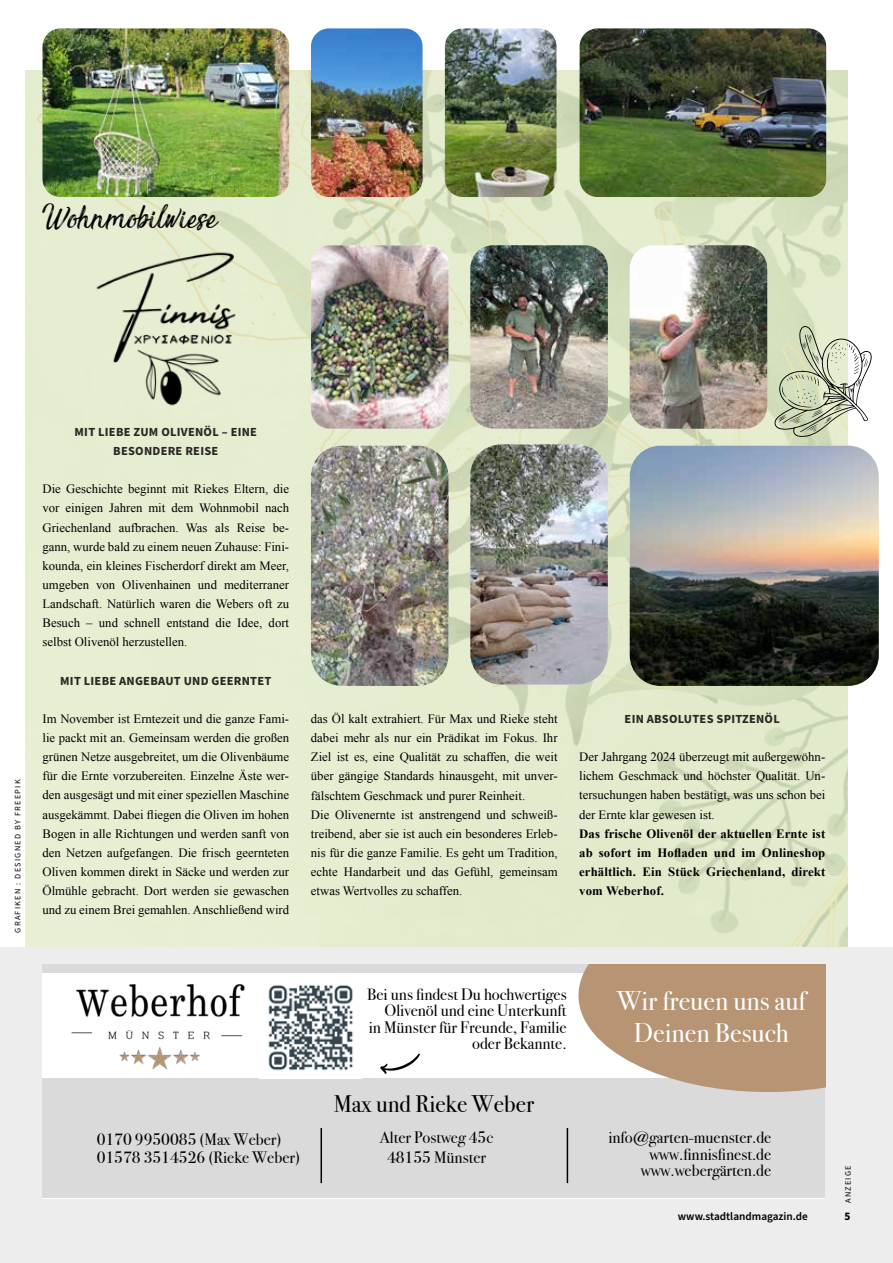
<style>
.page{position:relative;width:893px;height:1263px;background:#fff}
.page>*{position:absolute;margin:0;border:0;box-sizing:border-box;transform-origin:0 0}
.t1{font:45px "Sensations and Qualities";color:#000}
.t2{font:27px/32.4px "Bodoni Svty Two ITCTT";color:#fff;text-align:center}
.t3{font:24px "Bodoni Svty Two ITCTT";color:#000}
.t4{font:16.5px/16.5px "Bodoni Svty Two ITCTT";color:#000;text-align:right}
.t5{font:12.75px/19.2px "Times New Roman";color:#000;text-align:justify}
.t6{font:700 12.75px/19.2px "Times New Roman";letter-spacing:.01em;color:#000;text-align:justify}
.t7{font:700 12.3px/19.2px "Source Sans Pro";letter-spacing:.02em;color:#292823;text-align:center}
.t8{font:600 11.25px "Source Sans Pro";color:#000}
.t9{font:700 11.25px "Source Sans Pro";color:#000}
.t10{font:8.25px "Source Sans Pro";letter-spacing:.15em;color:#000}
</style>
<div class="page">
<img style="left:26px;top:71px;width:822px;height:876px">
<div style="left:0;top:947px;width:893px;height:316px;background:#ededed"></div>
<div style="left:43px;top:964px;width:782px;height:234px;background:#dadada"></div>
<div style="left:43px;top:973px;width:782px;height:105px;background:#fff"></div>
<img style="left:71px;top:984px;width:174px;height:86px">
<hr style="left:320px;top:1128px;width:2px;height:55px;background:#000">
<hr style="left:567px;top:1128px;width:1px;height:55px;background:#000">
<img style="left:268px;top:984px;width:85px;height:87px">
<svg style="left:380px;top:1053px;width:40px;height:21px"></svg>
<svg style="left:578px;top:964px;width:247px;height:128px;background:#bea084"></svg>
<img style="left:311px;top:28px;width:112px;height:169px">
<img style="left:445px;top:28px;width:111px;height:169px">
<img style="left:43px;top:28px;width:246px;height:169px">
<img style="left:580px;top:28px;width:246px;height:169px">
<img style="left:311px;top:245px;width:137px;height:184px">
<img style="left:311px;top:446px;width:137px;height:240px">
<img style="left:470px;top:444px;width:138px;height:241px">
<img style="left:630px;top:446px;width:249px;height:240px">
<img style="left:76px;top:229px;width:199px;height:200px;border-radius:100px">
<img style="left:470px;top:245px;width:138px;height:184px">
<img style="left:630px;top:245px;width:137px;height:184px">
<svg style="left:774px;top:325px;width:98px;height:112px"></svg>
<h1 class="t1" style="left:43px;top:196px;width:178px">Wohnmobilwiese</h1>
<p class="t10" style="left:12px;top:933px;width:155px;rotate:-90deg">GRAFIKEN : DESIGNED BY FREEPIK</p>
<p class="t7" style="left:75px;top:422px;width:184px">MIT LIEBE ZUM OLIVENÖL – EINE<br>BESONDERE REISE</p>
<p class="t5" style="left:43px;top:479px;width:248px">Die Geschichte beginnt mit Riekes Eltern, die vor einigen Jahren mit dem Wohnmobil nach Griechenland aufbrachen. Was als Reise be&shy;gann, wurde bald zu einem neuen Zuhause: Fini&shy;kounda, ein kleines Fischerdorf direkt am Meer, umgeben von Olivenhainen und mediterraner Landschaft. Natürlich waren die Webers oft zu Besuch – und schnell entstand die Idee, dort selbst Olivenöl herzustellen.</p>
<p class="t7" style="left:60px;top:671px;width:213px">MIT LIEBE ANGEBAUT UND GEERNTET</p>
<p class="t5" style="left:43px;top:709px;width:248px">Im November ist Erntezeit und die ganze Fami&shy;lie packt mit an. Gemeinsam werden die großen grünen Netze ausgebreitet, um die Olivenbäume für die Ernte vorzubereiten. Einzelne Äste wer&shy;den ausgesägt und mit einer speziellen Maschine ausgekämmt. Dabei fliegen die Oliven im hohen Bogen in alle Richtungen und werden sanft von den Netzen aufgefangen. Die frisch geernteten Oliven kommen direkt in Säcke und werden zur Ölmühle gebracht. Dort werden sie gewaschen und zu einem Brei gemahlen. Anschließend wird</p>
<p class="t5" style="left:311px;top:709px;width:248px;text-align:left">das Öl kalt extrahiert. Für Max und Rieke steht dabei mehr als nur ein Prädikat im Fokus. Ihr Ziel ist es, eine Qualität zu schaffen, die weit über gängige Standards hinausgeht, mit unver&shy;fälschtem Geschmack und purer Reinheit.<br>Die Olivenernte ist anstrengend und schweiß&shy;treibend, aber sie ist auch ein besonderes Erleb&shy;nis für die ganze Familie. Es geht um Tradition, echte Handarbeit und das Gefühl, gemeinsam etwas Wertvolles zu schaffen.</p>
<p class="t7" style="left:625px;top:709px;width:157px">EIN ABSOLUTES SPITZENÖL</p>
<p class="t5" style="left:579px;top:747px;width:248px">Der Jahrgang 2024 überzeugt mit außergewöhn&shy;lichem Geschmack und höchster Qualität. Un&shy;tersuchungen haben bestätigt, was uns schon bei der Ernte klar gewesen ist.</p>
<p class="t6" style="left:579px;top:823px;width:248px">Das frische Olivenöl der aktuellen Ernte ist ab sofort im Hofladen und im Onlineshop erhältlich. Ein Stück Griechenland, direkt vom Weberhof.</p>
<p class="t4" style="left:367px;top:984px;width:201px">Bei uns findest Du hochwertiges<br>Olivenöl und eine Unterkunft<br>in Münster für Freunde, Familie oder Bekannte.</p>
<h3 class="t3" style="left:334px;top:1084px;width:202px">Max und Rieke Weber</h3>
<h2 class="t2" style="left:617px;top:981px;width:190px">Wir freuen uns auf<br>Deinen Besuch</h2>
<p class="t4" style="left:380px;top:1126px;width:115px;line-height:19.8px;text-align:center">Alter Postweg 45c<br>48155 Münster</p>
<p class="t4" style="left:97px;top:1129px;width:205px;line-height:18px;text-align:left">0170 9950085 (Max Weber)<br>01578 3514526 (Rieke Weber)</p>
<p class="t4" style="left:608px;top:1128px;width:164px">info@garten-muenster.de www.finnisfinest.de www.webergärten.de</p>
<p class="t10" style="left:843px;top:1203px;width:39px;rotate:-90deg">ANZEIGE</p>
<p class="t8" style="left:678px;top:1209px;width:132px">www.stadtlandmagazin.de</p>
<p class="t9" style="left:844px;top:1209px;width:7px">5</p>
</div>
